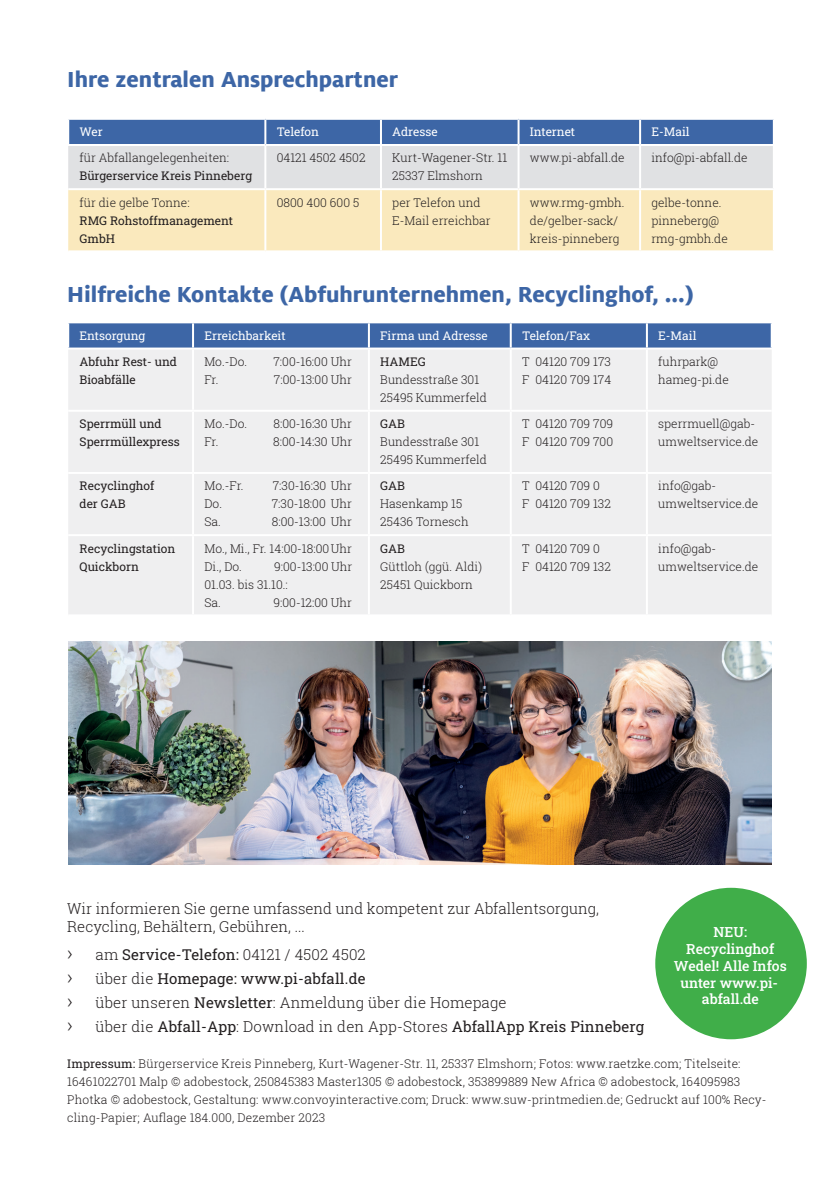
<style>
.page{position:relative;width:834px;height:1191px;background:#fff}
.page>*{position:absolute;margin:0;border:0;box-sizing:border-box;transform-origin:0 0}
.t1{font:800 24px "Milo Offc";color:#3d66a6}
.t2{font:300 15px/24px "Roboto Slab";color:#231f20}
.t3{font:500 14px/16.8px "Roboto Slab";color:#fff;text-align:center}
.t4{font:300 12px/18px "Roboto Slab";color:#231f20}
.t5{font:12px/18px "Roboto Slab";color:#231f20}
.t6{font:12px "Roboto Slab";color:#fff}
.s1{font-size:20px}
.s2{font-weight:400}
</style>
<div class="page">
<svg style="left:68px;top:120px;width:704px;height:68px;background:#a4b4cc"></svg>
<div style="left:68px;top:190px;width:704px;height:60px;background:#fae9bd"></div>
<hr style="left:264px;top:146px;width:2px;height:42px;background:#fff">
<hr style="left:380px;top:146px;width:2px;height:42px;background:#fff">
<hr style="left:517px;top:146px;width:2px;height:42px;background:#fff">
<hr style="left:639px;top:146px;width:2px;height:42px;background:#fff">
<hr style="left:264px;top:190px;width:2px;height:60px;background:#fff">
<hr style="left:380px;top:190px;width:2px;height:60px;background:#fff">
<hr style="left:517px;top:190px;width:2px;height:60px;background:#fff">
<hr style="left:639px;top:190px;width:2px;height:60px;background:#fff">
<hr style="left:67px;top:120px;width:2px;height:24px;background:#fff">
<hr style="left:264px;top:120px;width:2px;height:24px;background:#fff">
<hr style="left:380px;top:120px;width:2px;height:24px;background:#fff">
<hr style="left:517px;top:120px;width:2px;height:24px;background:#fff">
<hr style="left:639px;top:120px;width:2px;height:24px;background:#fff">
<hr style="left:67px;top:144px;width:198px;height:2px;background:#fff">
<hr style="left:265px;top:144px;width:116px;height:2px;background:#fff">
<hr style="left:381px;top:144px;width:137px;height:2px;background:#fff">
<hr style="left:518px;top:144px;width:122px;height:2px;background:#fff">
<hr style="left:640px;top:144px;width:134px;height:2px;background:#fff">
<div style="left:69px;top:323px;width:701px;height:24px;background:#3d66a6"></div>
<div style="left:68px;top:350px;width:703px;height:264px;background:#efeff0"></div>
<hr style="left:192px;top:349px;width:2px;height:61px;background:#fff">
<hr style="left:368px;top:349px;width:2px;height:61px;background:#fff">
<hr style="left:509px;top:349px;width:2px;height:61px;background:#fff">
<hr style="left:645px;top:349px;width:2px;height:61px;background:#fff">
<hr style="left:68px;top:410px;width:125px;height:2px;background:#fff">
<hr style="left:193px;top:410px;width:176px;height:2px;background:#fff">
<hr style="left:192px;top:412px;width:2px;height:60px;background:#fff">
<hr style="left:369px;top:410px;width:141px;height:2px;background:#fff">
<hr style="left:368px;top:412px;width:2px;height:60px;background:#fff">
<hr style="left:510px;top:410px;width:136px;height:2px;background:#fff">
<hr style="left:509px;top:412px;width:2px;height:60px;background:#fff">
<hr style="left:646px;top:410px;width:125px;height:2px;background:#fff">
<hr style="left:645px;top:412px;width:2px;height:60px;background:#fff">
<hr style="left:68px;top:472px;width:125px;height:2px;background:#fff">
<hr style="left:193px;top:472px;width:176px;height:2px;background:#fff">
<hr style="left:192px;top:474px;width:2px;height:60px;background:#fff">
<hr style="left:369px;top:472px;width:141px;height:2px;background:#fff">
<hr style="left:368px;top:474px;width:2px;height:60px;background:#fff">
<hr style="left:510px;top:472px;width:136px;height:2px;background:#fff">
<hr style="left:509px;top:474px;width:2px;height:60px;background:#fff">
<hr style="left:646px;top:472px;width:125px;height:2px;background:#fff">
<hr style="left:645px;top:474px;width:2px;height:60px;background:#fff">
<hr style="left:68px;top:534px;width:125px;height:2px;background:#fff">
<hr style="left:193px;top:534px;width:176px;height:2px;background:#fff">
<hr style="left:192px;top:536px;width:2px;height:78px;background:#fff">
<hr style="left:369px;top:534px;width:141px;height:2px;background:#fff">
<hr style="left:368px;top:536px;width:2px;height:78px;background:#fff">
<hr style="left:510px;top:534px;width:136px;height:2px;background:#fff">
<hr style="left:509px;top:536px;width:2px;height:78px;background:#fff">
<hr style="left:646px;top:534px;width:125px;height:2px;background:#fff">
<hr style="left:645px;top:536px;width:2px;height:78px;background:#fff">
<hr style="left:192px;top:323px;width:2px;height:24px;background:#fff">
<hr style="left:368px;top:323px;width:2px;height:24px;background:#fff">
<hr style="left:509px;top:323px;width:2px;height:24px;background:#fff">
<hr style="left:645px;top:323px;width:2px;height:24px;background:#fff">
<img style="left:68px;top:641px;width:703px;height:223px">
<div style="left:655px;top:887px;width:151px;height:152px;background:#40ae49;border-radius:50%"></div>
<h1 class="t1" style="left:67px;top:66px;width:332px">Ihre zentralen Ansprechpartner</h1>
<p class="t6" style="left:80px;top:124px;width:25px">Wer</p>
<p class="t6" style="left:277px;top:124px;width:44px">Telefon</p>
<p class="t6" style="left:392px;top:124px;width:47px">Adresse</p>
<p class="t6" style="left:530px;top:124px;width:47px">Internet</p>
<p class="t6" style="left:651px;top:124px;width:40px">E-Mail</p>
<p class="t4" style="left:80px;top:149px;width:151px">für Abfallangelegenheiten:</p>
<p class="t5" style="left:80px;top:167px;width:174px">Bürgerservice Kreis Pinneberg</p>
<p class="t4" style="left:277px;top:149px;width:90px">04121 4502 4502</p>
<p class="t4" style="left:392px;top:149px;width:116px">Kurt-Wagener-Str. 11<br>25337 Elmshorn</p>
<p class="t4" style="left:530px;top:149px;width:96px">www.pi-abfall.de</p>
<p class="t4" style="left:651px;top:149px;width:98px">info@pi-abfall.de</p>
<p class="t4" style="left:277px;top:193px;width:84px">0800 400 600 5</p>
<p class="t4" style="left:392px;top:193px;width:100px">per Telefon und<br>E-Mail erreichbar</p>
<p class="t4" style="left:530px;top:193px;width:96px">www.rmg-gmbh. de/gelber-sack/ kreis-pinneberg</p>
<p class="t4" style="left:651px;top:193px;width:78px">gelbe-tonne. pinneberg@ rmg-gmbh.de</p>
<h1 class="t1" style="left:67px;top:281px;width:627px">Hilfreiche Kontakte (Abfuhrunternehmen, Recyclinghof, ...)</h1>
<p class="t6" style="left:80px;top:327px;width:67px">Entsorgung</p>
<p class="t6" style="left:204px;top:327px;width:83px">Erreichbarkeit</p>
<p class="t6" style="left:380px;top:327px;width:109px">Firma und Adresse</p>
<p class="t6" style="left:522px;top:327px;width:70px">Telefon/Fax</p>
<p class="t6" style="left:658px;top:327px;width:40px">E-Mail</p>
<p class="t5" style="left:80px;top:352px;width:99px">Abfuhr Rest- und<br>Bioabfälle</p>
<p class="t4" style="left:204px;top:352px;width:44px">Mo.-Do.</p>
<p class="t4" style="left:273px;top:352px;width:80px">7:00-16:00 Uhr</p>
<p class="t4" style="left:80px;top:193px;width:112px">für die gelbe Tonne:</p>
<p class="t5" style="left:80px;top:211px;width:155px">RMG Rohstoffmanagement<br>GmbH</p>
<p class="t4" style="left:522px;top:352px;width:91px">T 04120 709 173<br>F 04120 709 174</p>
<p class="t4" style="left:658px;top:352px;width:72px">fuhrpark@ hameg-pi.de</p>
<p class="t5" style="left:380px;top:352px;width:47px">HAMEG</p>
<p class="t4" style="left:380px;top:370px;width:108px">Bundesstraße 301<br>25495 Kummerfeld</p>
<p class="t4" style="left:204px;top:370px;width:16px">Fr.</p>
<p class="t4" style="left:274px;top:370px;width:80px">7:00-13:00 Uhr</p>
<p class="t5" style="left:80px;top:414px;width:102px">Sperrmüll und<br>Sperrmüllexpress</p>
<p class="t4" style="left:204px;top:414px;width:44px">Mo.-Do.</p>
<p class="t4" style="left:273px;top:414px;width:80px">8:00-16:30 Uhr</p>
<p class="t4" style="left:204px;top:432px;width:16px">Fr.</p>
<p class="t4" style="left:273px;top:432px;width:80px">8:00-14:30 Uhr</p>
<p class="t5" style="left:80px;top:477px;width:76px">Recyclinghof der GAB</p>
<p class="t4" style="left:204px;top:477px;width:41px">Mo.-Fr.</p>
<p class="t4" style="left:273px;top:477px;width:81px">7:30-16:30 Uhr</p>
<p class="t4" style="left:204px;top:495px;width:19px">Do.</p>
<p class="t4" style="left:272px;top:495px;width:82px">7:30-18:00 Uhr</p>
<p class="t4" style="left:204px;top:513px;width:18px">Sa.</p>
<p class="t4" style="left:272px;top:513px;width:82px">8:00-13:00 Uhr</p>
<p class="t5" style="left:80px;top:539px;width:97px">Recyclingstation<br>Quickborn</p>
<p class="t4" style="left:204px;top:539px;width:149px">Mo., Mi., Fr. 14:00-18:00 Uhr<br>Di., Do.</p>
<p class="t4" style="left:204px;top:557px;width:149px;text-indent:70px">9:00-13:00 Uhr<br>01.03. bis 31.10.:<br>Sa.</p>
<p class="t4" style="left:273px;top:593px;width:80px">9:00-12:00 Uhr</p>
<p class="t5" style="left:380px;top:414px;width:26px">GAB</p>
<p class="t4" style="left:380px;top:432px;width:108px">Bundesstraße 301<br>25495 Kummerfeld</p>
<p class="t5" style="left:380px;top:477px;width:26px">GAB</p>
<p class="t4" style="left:380px;top:495px;width:90px">Hasenkamp 15<br>25436 Tornesch</p>
<p class="t5" style="left:380px;top:539px;width:26px">GAB</p>
<p class="t4" style="left:380px;top:557px;width:103px">Güttloh (ggü. Aldi)<br>25451 Quickborn</p>
<p class="t4" style="left:522px;top:414px;width:92px">T 04120 709 709<br>F 04120 709 700</p>
<p class="t4" style="left:658px;top:414px;width:102px">sperrmuell@gab&shy;umweltservice.de</p>
<p class="t4" style="left:522px;top:477px;width:90px">T 04120 709 0<br>F 04120 709 132</p>
<p class="t4" style="left:658px;top:477px;width:102px">info@gab&shy;umweltservice.de</p>
<p class="t4" style="left:522px;top:539px;width:90px">T 04120 709 0<br>F 04120 709 132</p>
<p class="t4" style="left:658px;top:539px;width:102px">info@gab&shy;umweltservice.de</p>
<p class="t2" style="left:67px;top:899px;width:533px;line-height:18px">Wir informieren Sie gerne umfassend und kompetent zur Abfallentsorgung,<br>Recycling, Behältern, Gebühren, ...</p>
<p class="t2" style="left:67px;top:942px;width:578px"><span class="s1">›</span> am <span class="s2">Service-Telefon:</span> 04121 / 4502 4502<br><span class="s1">›</span> über die <span class="s2">Homepage: www.pi-abfall.de<br></span><span class="s1">›</span> über unseren <span class="s2">Newsletter</span>: Anmeldung über die Homepage<br><span class="s1">›</span> über die <span class="s2">Abfall-App</span>: Download in den App-Stores <span class="s2">AbfallApp Kreis Pinneberg</span></p>
<p class="t4" style="left:67px;top:1054px;width:700px"><span class="s2">Impressum:</span> Bürgerservice Kreis Pinneberg, Kurt-Wagener-Str. 11, 25337 Elmshorn; Fotos: www.raetzke.com; Titelseite:<br>16461022701 Malp © adobestock, 250845383 Master1305 © adobestock, 353899889 New Africa © adobestock, 164095983<br>Photka © adobestock, Gestaltung: www.convoyinteractive.com; Druck: www.suw-printmedien.de; Gedruckt auf 100% Recy&shy;cling-Papier; Auflage 184.000, Dezember 2023</p>
<p class="t3" style="left:673px;top:923px;width:114px">NEU:<br>Recyclinghof<br>Wedel! Alle Infos unter www.pi&shy;abfall.de</p>
</div>
